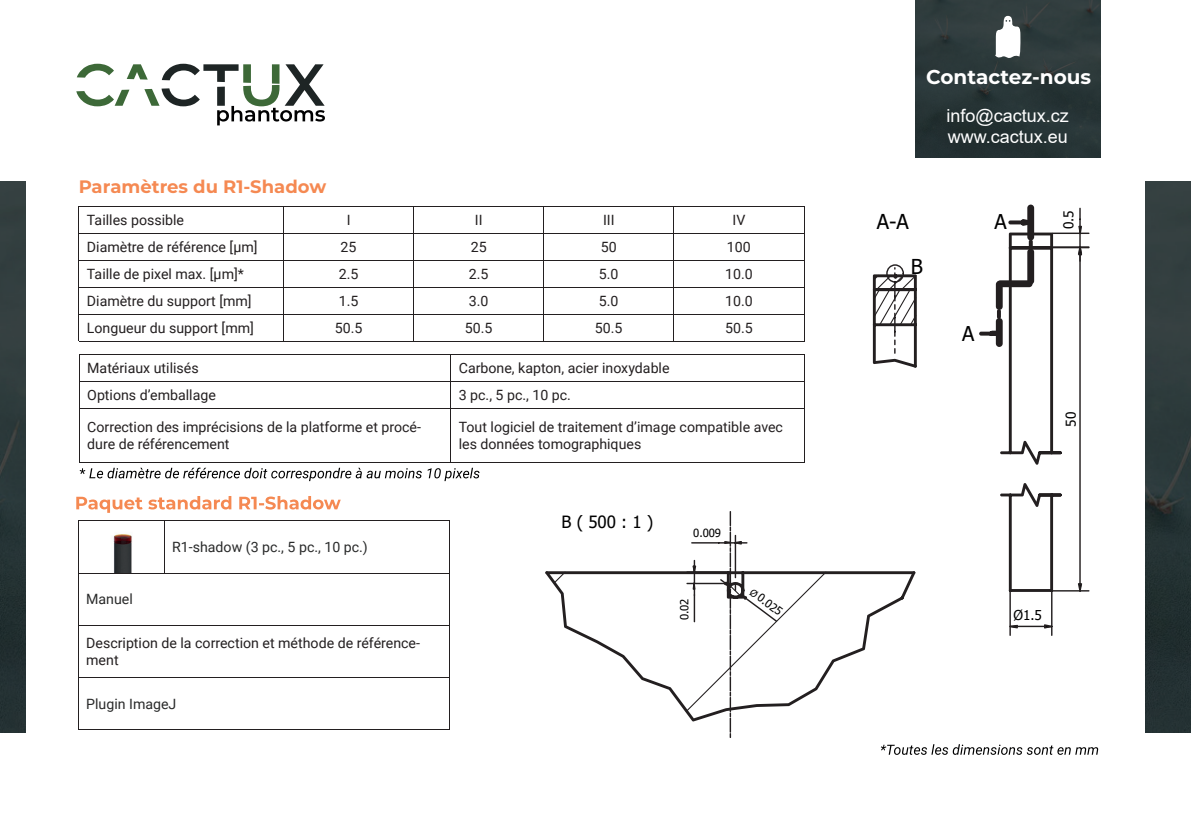
<style>
.page{position:relative;width:1191px;height:840px;background:#fff}
.page>*{position:absolute;margin:0;border:0;box-sizing:border-box;transform-origin:0 0}
.t1{font:20.6px "Tahoma";color:#000001}
.t2{font:20.4px "Tahoma";color:#000001}
.t3{font:700 20px "Montserrat";color:#fff}
.t4{font:18px/21.6px "Arial";color:#fff}
.t5{font:700 18px "Montserrat";color:#f58952}
.t6{font:16.8px "Tahoma";color:#000001}
.t7{font:14.2px/17px "Roboto";color:#231f20}
.t8{font:14.2px "Roboto";color:#292a2a}
.t9{font:13.6px "Tahoma";color:#000001}
.t10{font:11.2px "Tahoma";color:#000001}
.s1{font-family:"Myriad Pro";font-size:10.6px}
</style>
<div class="page">
<img style="left:0;top:181px;width:25px;height:551px">
<img style="left:1145px;top:181px;width:46px;height:551px">
<img style="left:915px;top:0;width:185px;height:157px">
<hr style="left:451px;top:354px;width:353px;height:1px;background:#231f20">
<hr style="left:79px;top:381px;width:372px;height:1px;background:#231f20">
<hr style="left:451px;top:381px;width:353px;height:1px;background:#231f20">
<hr style="left:79px;top:408px;width:372px;height:1px;background:#231f20">
<hr style="left:451px;top:408px;width:353px;height:1px;background:#231f20">
<hr style="left:450px;top:408px;width:1px;height:54px;background:#231f20">
<hr style="left:79px;top:354px;width:372px;height:1px;background:#231f20">
<svg style="left:450px;top:355px;width:1px;height:53px"></svg>
<svg style="left:79px;top:355px;width:1px;height:53px"></svg>
<svg style="left:804px;top:354px;width:1px;height:54px"></svg>
<hr style="left:79px;top:408px;width:1px;height:54px;background:#231f20">
<hr style="left:804px;top:408px;width:1px;height:54px;background:#231f20">
<hr style="left:79px;top:462px;width:372px;height:1px;background:#231f20">
<hr style="left:451px;top:462px;width:353px;height:1px;background:#231f20">
<svg style="left:995px;top:16px;width:25px;height:42px"></svg>
<hr style="left:283px;top:233px;width:131px;height:1px;background:#231f20">
<hr style="left:414px;top:233px;width:130px;height:1px;background:#231f20">
<hr style="left:544px;top:233px;width:130px;height:1px;background:#231f20">
<hr style="left:674px;top:233px;width:130px;height:1px;background:#231f20">
<hr style="left:283px;top:260px;width:131px;height:1px;background:#231f20">
<hr style="left:414px;top:260px;width:130px;height:1px;background:#231f20">
<hr style="left:544px;top:260px;width:130px;height:1px;background:#231f20">
<hr style="left:674px;top:260px;width:130px;height:1px;background:#231f20">
<hr style="left:283px;top:287px;width:131px;height:1px;background:#231f20">
<hr style="left:414px;top:287px;width:130px;height:1px;background:#231f20">
<hr style="left:544px;top:287px;width:130px;height:1px;background:#231f20">
<hr style="left:674px;top:287px;width:130px;height:1px;background:#231f20">
<hr style="left:283px;top:314px;width:131px;height:1px;background:#231f20">
<hr style="left:414px;top:314px;width:130px;height:1px;background:#231f20">
<hr style="left:544px;top:314px;width:130px;height:1px;background:#231f20">
<hr style="left:674px;top:314px;width:130px;height:1px;background:#231f20">
<hr style="left:79px;top:341px;width:204px;height:1px;background:#231f20">
<hr style="left:283px;top:341px;width:131px;height:1px;background:#231f20">
<hr style="left:414px;top:341px;width:130px;height:1px;background:#231f20">
<hr style="left:544px;top:341px;width:130px;height:1px;background:#231f20">
<hr style="left:674px;top:341px;width:130px;height:1px;background:#231f20">
<svg style="left:283px;top:207px;width:1px;height:134px"></svg>
<hr style="left:79px;top:206px;width:204px;height:1px;background:#231f20">
<hr style="left:283px;top:206px;width:131px;height:1px;background:#231f20">
<hr style="left:414px;top:206px;width:130px;height:1px;background:#231f20">
<hr style="left:544px;top:206px;width:130px;height:1px;background:#231f20">
<hr style="left:674px;top:206px;width:130px;height:1px;background:#231f20">
<hr style="left:79px;top:233px;width:204px;height:1px;background:#231f20">
<hr style="left:79px;top:260px;width:204px;height:1px;background:#231f20">
<hr style="left:79px;top:287px;width:204px;height:1px;background:#231f20">
<hr style="left:79px;top:314px;width:204px;height:1px;background:#231f20">
<svg style="left:413px;top:207px;width:1px;height:134px"></svg>
<svg style="left:543px;top:207px;width:1px;height:134px"></svg>
<svg style="left:673px;top:207px;width:1px;height:134px"></svg>
<svg style="left:239px;top:496px;width:102px;height:13px"></svg>
<svg style="left:76px;top:496px;width:155px;height:16px"></svg>
<img style="left:113px;top:534px;width:19px;height:38px">
<hr style="left:78px;top:520px;width:86px;height:1px;background:#231f20">
<hr style="left:78px;top:520px;width:1px;height:52px;background:#231f20">
<hr style="left:164px;top:520px;width:286px;height:1px;background:#231f20">
<hr style="left:164px;top:520px;width:1px;height:52px;background:#231f20">
<hr style="left:449px;top:520px;width:1px;height:52px;background:#231f20">
<hr style="left:78px;top:572px;width:86px;height:1px;background:#231f20">
<hr style="left:78px;top:573px;width:1px;height:51px;background:#231f20">
<hr style="left:164px;top:572px;width:286px;height:1px;background:#231f20">
<hr style="left:449px;top:573px;width:1px;height:51px;background:#231f20">
<hr style="left:78px;top:624px;width:86px;height:1px;background:#231f20">
<hr style="left:78px;top:625px;width:1px;height:52px;background:#231f20">
<hr style="left:164px;top:624px;width:286px;height:1px;background:#231f20">
<hr style="left:449px;top:625px;width:1px;height:52px;background:#231f20">
<hr style="left:78px;top:677px;width:86px;height:1px;background:#231f20">
<hr style="left:78px;top:677px;width:1px;height:52px;background:#231f20">
<hr style="left:164px;top:677px;width:286px;height:1px;background:#231f20">
<hr style="left:449px;top:677px;width:1px;height:52px;background:#231f20">
<hr style="left:78px;top:729px;width:86px;height:1px;background:#231f20">
<hr style="left:164px;top:729px;width:286px;height:1px;background:#231f20">
<svg style="left:76px;top:64px;width:249px;height:61px"></svg>
<svg style="left:545px;top:511px;width:370px;height:226px"></svg>
<svg style="left:979px;top:204px;width:110px;height:431px"></svg>
<svg style="left:872px;top:264px;width:45px;height:103px"></svg>
<svg style="left:80px;top:467px;width:399px;height:14px"></svg>
<svg style="left:880px;top:744px;width:218px;height:10px"></svg>
<p class="t5" style="left:79px;top:174px;width:249px">Paramètres du R1-Shadow</p>
<p class="t7" style="left:87px;top:211px;width:99px">Tailles possible</p>
<p class="t7" style="left:347px;top:211px;width:5px">I</p>
<p class="t7" style="left:475px;top:211px;width:9px">II</p>
<p class="t7" style="left:603px;top:211px;width:13px">III</p>
<p class="t7" style="left:732px;top:211px;width:14px">IV</p>
<p class="t7" style="left:87px;top:238px;width:172px">Diamètre de référence [µm]</p>
<p class="t7" style="left:341px;top:238px;width:17px">25</p>
<p class="t7" style="left:471px;top:238px;width:17px">25</p>
<p class="t7" style="left:601px;top:238px;width:17px">50</p>
<p class="t7" style="left:727px;top:238px;width:25px">100</p>
<p class="t7" style="left:87px;top:265px;width:158px">Taille de pixel max. [µm]*</p>
<p class="t7" style="left:339px;top:265px;width:21px">2.5</p>
<p class="t7" style="left:469px;top:265px;width:21px">2.5</p>
<p class="t7" style="left:599px;top:265px;width:21px">5.0</p>
<p class="t7" style="left:725px;top:265px;width:29px">10.0</p>
<p class="t7" style="left:87px;top:292px;width:166px">Diamètre du support [mm]</p>
<p class="t7" style="left:339px;top:292px;width:21px">1.5</p>
<p class="t7" style="left:469px;top:292px;width:21px">3.0</p>
<p class="t7" style="left:599px;top:292px;width:21px">5.0</p>
<p class="t7" style="left:725px;top:292px;width:29px">10.0</p>
<p class="t7" style="left:87px;top:319px;width:168px">Longueur du support [mm]</p>
<p class="t7" style="left:335px;top:319px;width:29px">50.5</p>
<p class="t7" style="left:465px;top:319px;width:29px">50.5</p>
<p class="t7" style="left:595px;top:319px;width:29px">50.5</p>
<p class="t7" style="left:725px;top:319px;width:29px">50.5</p>
<p class="t7" style="left:87px;top:359px;width:113px">Matériaux utilisés</p>
<p class="t7" style="left:459px;top:359px;width:212px">Carbone, kapton, acier inoxydable</p>
<p class="t7" style="left:87px;top:386px;width:130px">Options d’emballage</p>
<p class="t7" style="left:459px;top:386px;width:114px">3 pc., 5 pc., 10 pc.</p>
<p class="t7" style="left:87px;top:418px;width:335px">Correction des imprécisions de la platforme et procé&shy;dure de référencement</p>
<p class="t7" style="left:459px;top:418px;width:326px">Tout logiciel de traitement d’image compatible avec les données tomographiques</p>
<p class="t8" style="left:172px;top:537px;width:197px">R1-shadow (3 pc., 5 pc., 10 pc.)</p>
<p class="t8" style="left:86px;top:589px;width:48px">Manuel</p>
<p class="t7" style="left:86px;top:633px;width:335px">Description de la correction et méthode de référence&shy;ment</p>
<p class="t8" style="left:86px;top:693px;width:92px">Plugin ImageJ</p>
<p class="t6" style="left:561px;top:511px;width:93px">B ( 500 : 1 )</p>
<p class="t10" style="left:693px;top:525px;width:29px">0.009</p>
<p class="t10" style="left:677px;top:620px;width:23px;rotate:-90deg">0.02</p>
<p class="t10" style="left:756px;top:584px;width:39px;rotate:37deg"><span class="s1">Ø</span> 0.025</p>
<h3 class="t3" style="left:926px;top:62px;width:166px">Contactez-nous</h3>
<p class="t4" style="left:946px;top:104px;width:124px">info@cactux.cz www.cactux.eu</p>
<h1 class="t1" style="left:877px;top:208px;width:34px">A-A</h1>
<h2 class="t2" style="left:994px;top:207px;width:14px">A</h2>
<p class="t9" style="left:1059px;top:229px;width:20px;rotate:-90deg">0.5</p>
<h1 class="t1" style="left:911px;top:252px;width:14px">B</h1>
<h2 class="t2" style="left:962px;top:319px;width:14px">A</h2>
<p class="t9" style="left:1061px;top:426px;width:16px;rotate:-90deg">50</p>
<p class="t9" style="left:1013px;top:605px;width:30px">Ø1.5</p>
</div>
